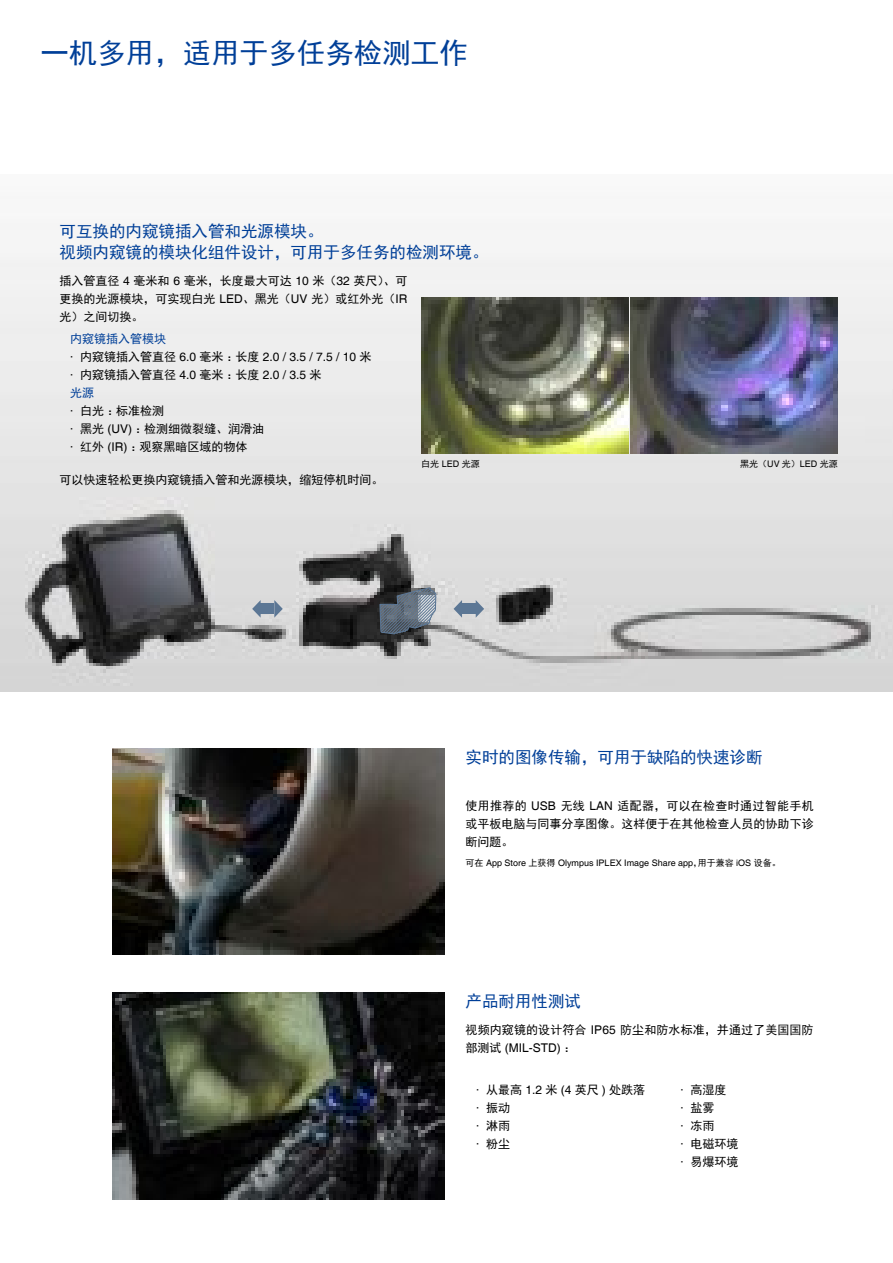
<style>
.page{position:relative;width:893px;height:1263px;background:#fff}
.page>*{position:absolute;margin:0;border:0;box-sizing:border-box;transform-origin:0 0}
.t1{font:28.5px "Sim Hei";color:#003f98}
.t2{font:16.5px/21px "Sim Hei";color:#003f98}
.t3{font:12px/18px "Sim Hei";color:#000}
.t4{font:12px "Helvetica";color:#000}
.t5{font:12px "Sim Hei";color:#003f98}
.t6{font:9px "Helvetica";color:#000}
.t7{font:9px "Sim Hei";color:#000}
.s1{font-family:"Helvetica"}
.s2{font-family:"Sim Hei"}
.s3{color:#003f98}
</style>
<div class="page">
<img style="left:0;top:253px;width:893px;height:438px">
<img style="left:113px;top:993px;width:331px;height:206px">
<div style="left:260px;top:604px;width:14px;height:10px;background:#5c7795"></div>
<svg style="left:274px;top:600px;width:9px;height:18px"></svg>
<svg style="left:252px;top:600px;width:9px;height:18px"></svg>
<div style="left:462px;top:604px;width:14px;height:10px;background:#5c7795"></div>
<svg style="left:476px;top:600px;width:8px;height:18px"></svg>
<svg style="left:454px;top:600px;width:8px;height:18px"></svg>
<img style="left:421px;top:298px;width:207px;height:155px">
<img style="left:630px;top:298px;width:208px;height:155px">
<img style="left:113px;top:748px;width:331px;height:207px">
<svg style="left:379px;top:586px;width:58px;height:49px;background:#636c77"></svg>
<h1 class="t1" style="left:40px;top:38px;width:429px">一机多用，适用于多任务检测工作</h1>
<h2 class="t2" style="left:60px;top:221px;width:430px">可互换的内窥镜插入管和光源模块。<br>视频内窥镜的模块化组件设计，可用于多任务的检测环境。</h2>
<p class="t3" style="left:60px;top:271px;width:350px;text-align:justify">插入管直径 <span class="s1">4</span> 毫米和 <span class="s1">6</span> 毫米，长度最大可达 <span class="s1">10</span> 米（<span class="s1">32</span> 英尺）、可更换的光源模块，可实现白光 <span class="s1">LED</span>、黑光（<span class="s1">UV</span> 光）或红外光（<span class="s1">IR</span>光）之间切换。</p>
<p class="t5" style="left:70px;top:333px;width:97px">内窥镜插入管模块</p>
<p class="t4" style="left:70px;top:350px;width:303px">∙ <span class="s2">内窥镜插入管直径</span> 6.0 <span class="s2">毫米：长度</span> 2.0 / 3.5 / 7.5 / 10 <span class="s2">米</span></p>
<p class="t3" style="left:70px;top:366px;width:253px"><span class="s1">∙</span> 内窥镜插入管直径 <span class="s1">4.0</span> 毫米：长度 <span class="s1">2.0 / 3.5</span> 米<span class="s3">光源<br></span><span class="s1">∙</span> 白光：标准检测<br><span class="s1">∙</span> 黑光 <span class="s1">(UV)</span> ：检测细微裂缝、润滑油<br><span class="s1">∙</span> 红外 <span class="s1">(IR)</span> ：观察黑暗区域的物体</p>
<p class="t3" style="left:59px;top:471px;width:325px">可以快速轻松更换内窥镜插入管和光源模块，缩短停机时间。</p>
<p class="t7" style="left:421px;top:459px;width:60px">白光 <span class="s1">LED</span> 光源</p>
<p class="t7" style="left:740px;top:459px;width:99px">黑光（<span class="s1">UV</span> 光）<span class="s1">LED</span> 光源</p>
<h2 class="t2" style="left:466px;top:746px;width:298px">实时的图像传输，可用于缺陷的快速诊断</h2>
<p class="t3" style="left:466px;top:797px;width:350px;text-align:justify">使用推荐的 <span class="s1">USB</span> 无线 <span class="s1">LAN</span> 适配器，可以在检查时通过智能手机或平板电脑与同事分享图像。这样便于在其他检查人员的协助下诊断问题。</p>
<p class="t6" style="left:466px;top:858px;width:317px"><span class="s2">可在</span> App Store <span class="s2">上获得</span> Olympus IPLEX Image Share app<span class="s2">，用于兼容</span> iOS <span class="s2">设备。</span></p>
<h2 class="t2" style="left:466px;top:991px;width:117px">产品耐用性测试</h2>
<p class="t3" style="left:466px;top:1020px;width:349px">视频内窥镜的设计符合 <span class="s1">IP65</span> 防尘和防水标准，并通过了美国国防</p>
<p class="t4" style="left:466px;top:1040px;width:112px"><span class="s2">部测试</span> (MIL-STD) <span class="s2">：</span></p>
<p class="t3" style="left:476px;top:1081px;width:171px"><span class="s1">∙</span> 从最高 <span class="s1">1.2</span> 米 <span class="s1">(4</span> 英尺 <span class="s1">)</span> 处跌落<span class="s1">∙</span> 振动<br><span class="s1">∙</span> 淋雨<br><span class="s1">∙</span> 粉尘</p>
<p class="t3" style="left:680px;top:1081px;width:59px"><span class="s1">∙</span> 高湿度<br><span class="s1">∙</span> 盐雾<br><span class="s1">∙</span> 冻雨<br><span class="s1">∙</span> 电磁环境<span class="s1">∙</span> 易爆环境</p>
</div>
